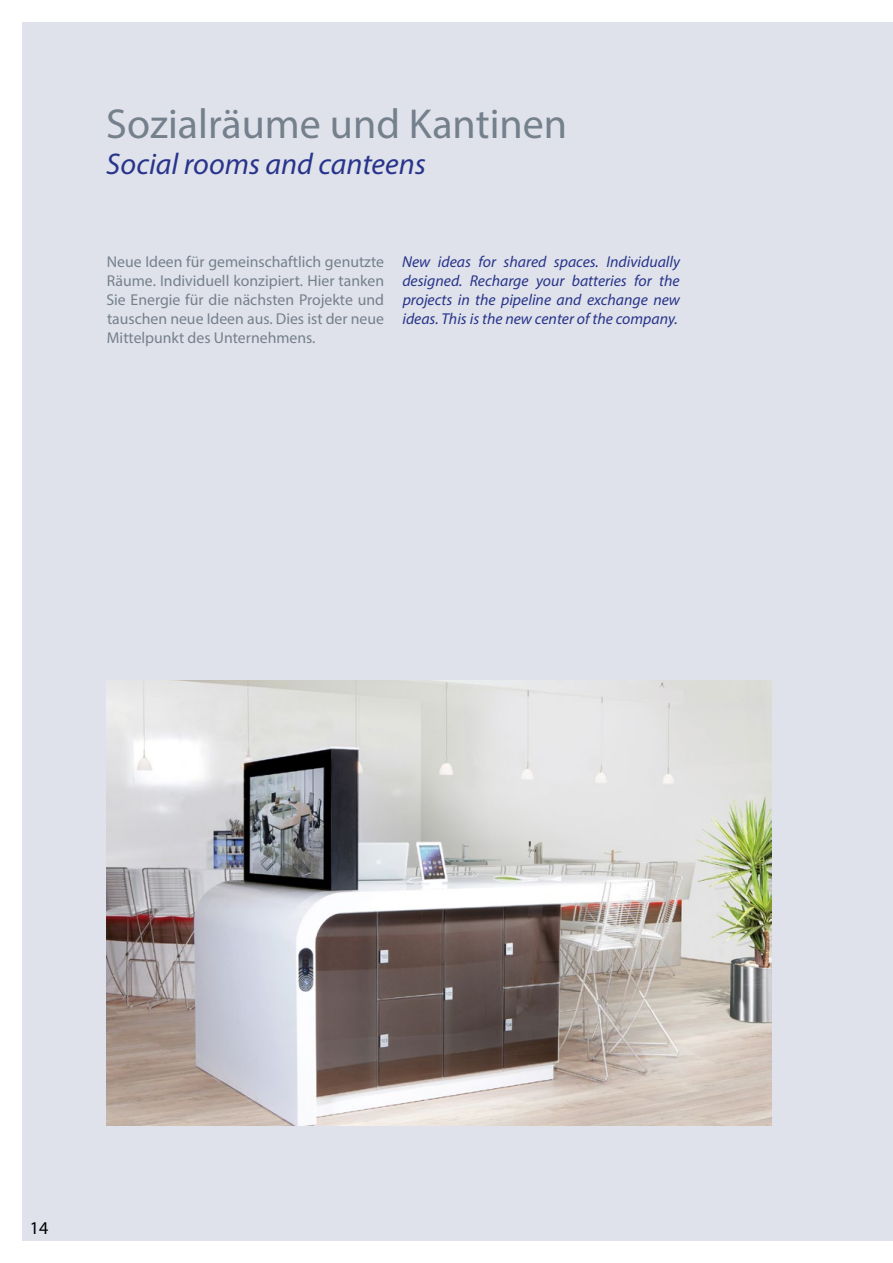
<style>
.page{position:relative;width:893px;height:1263px;background:#dfe2ea}
.page>*{position:absolute;margin:0;border:0;box-sizing:border-box;transform-origin:0 0}
.t1{font:42px "Myriad Pro";color:#75808d}
.t2{font:italic 30px "Myriad Pro";color:#28348b}
.t3{font:18px "Myriad Pro";color:#000}
.t4{font:15.75px/18.9px "Myriad Pro";color:#75808d;text-align:justify}
.t5{font:italic 15.75px/18.9px "Myriad Pro";color:#28348b;text-align:justify}
</style>
<div class="page">
<div style="left:0;top:0;width:21px;height:1263px;background:#fff"></div>
<div style="left:0;top:0;width:893px;height:21px;background:#fff"></div>
<div style="left:0;top:1242px;width:893px;height:21px;background:#fff"></div>
<img style="left:106px;top:680px;width:665px;height:446px">
<h1 class="t1" style="left:106px;top:98px;width:462px">Sozialräume und Kantinen</h1>
<h2 class="t2" style="left:106px;top:145px;width:321px">Social rooms and canteens</h2>
<p class="t4" style="left:106px;top:252px;width:279px">Neue Ideen für gemeinschaftlich genutzte Räume. Individuell konzipiert. Hier tanken Sie Energie für die nächsten Projekte und tauschen neue Ideen aus. Dies ist der neue Mittelpunkt des Unternehmens.</p>
<p class="t5" style="left:402px;top:252px;width:279px">New ideas for shared spaces. Individually designed. Recharge your batteries for the projects in the pipeline and exchange new ideas. This is the new center of the company.</p>
<p class="t3" style="left:30px;top:1217px;width:20px">14</p>
</div>
